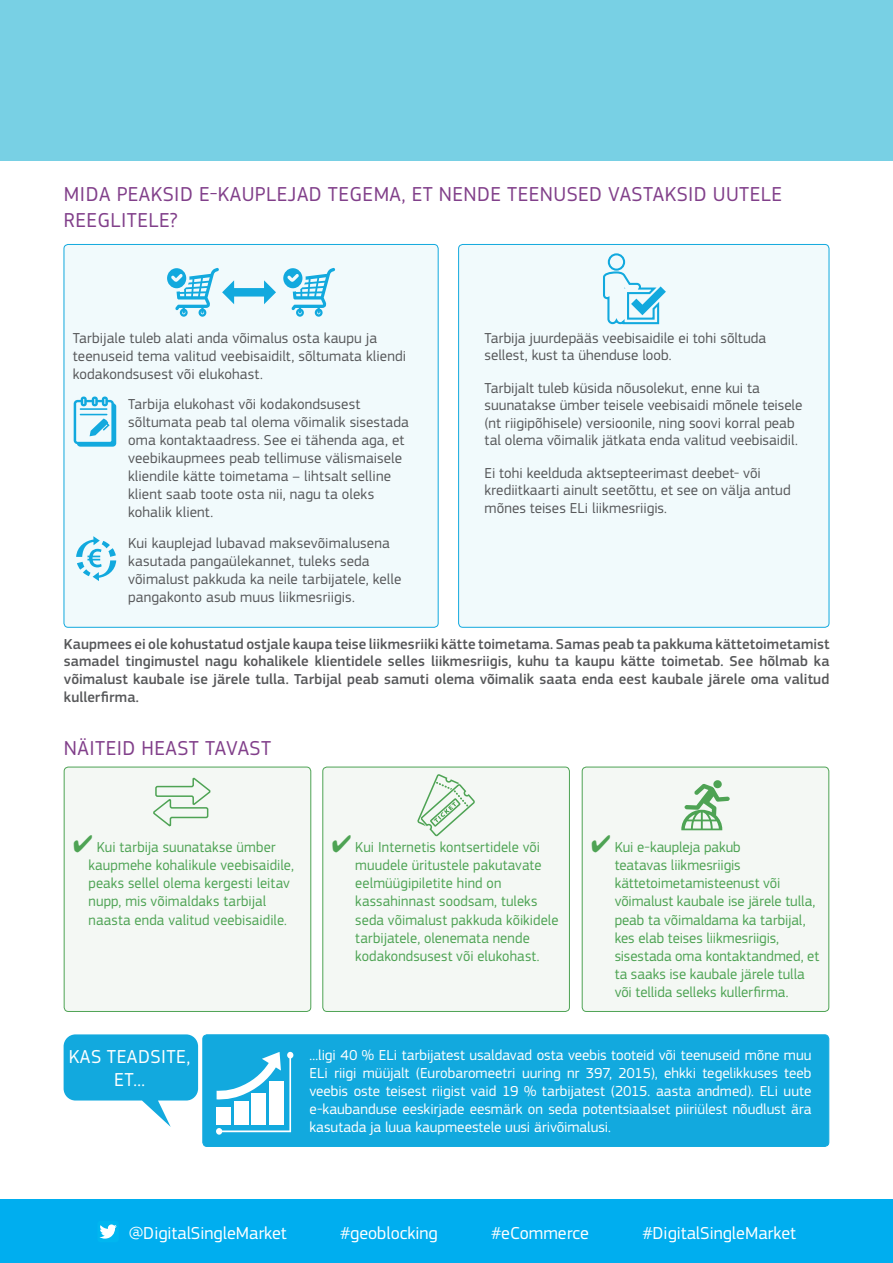
<style>
.page{position:relative;width:893px;height:1263px;background:#fff}
.page>*{position:absolute;margin:0;border:0;box-sizing:border-box;transform-origin:0 0}
.Sub_title{font:21px/25.2px "EC Square Sans Pro";letter-spacing:.02em;color:#813f8a}
.Sub_title-2{font:19.5px/23.4px "EC Square Sans Pro";letter-spacing:.02em;color:#fff;text-align:center}
.Sub_title-3{font:18px "EC Square Sans Pro";color:#fff}
.Text_Box{font:15px/18px "EC Square Sans Pro";letter-spacing:.005em;color:#4ea354}
.Text_Box-2{font:15px/18px "EC Square Sans Pro";letter-spacing:.01em;color:#57585a}
.body_text{font:15px/17.5px "EC Square Sans Pro";letter-spacing:.005em;color:#57585a}
.Text_Box-3{font:15px/18px "EC Square Sans Pro";color:#fff;text-align:justify}
.body_text-2{font:500 15px/17.5px "EC Square Sans Pro";letter-spacing:.005em;color:#57585a;text-align:justify}
</style>
<div class="page">
<div style="left:0;top:0;width:893px;height:160px;background:#78d0e4"></div>
<div style="left:64px;top:244px;width:374px;height:383px;background:#f1fafc;border-radius:4px"></div>
<div style="left:64px;top:244px;width:375px;height:384px;border:1px solid #12a9de;border-radius:4px"></div>
<div style="left:459px;top:244px;width:370px;height:383px;background:#f1fafc;border-radius:4px"></div>
<div style="left:458px;top:244px;width:371px;height:384px;border:1px solid #12a9de;border-radius:4px"></div>
<div style="left:64px;top:767px;width:247px;height:244px;background:#f4f8f4;border-radius:4px"></div>
<div style="left:64px;top:767px;width:247px;height:245px;border:1px solid #4ea354;border-radius:4px"></div>
<div style="left:323px;top:767px;width:246px;height:244px;background:#f4f8f4;border-radius:4px"></div>
<div style="left:322px;top:767px;width:248px;height:245px;border:1px solid #4ea354;border-radius:4px"></div>
<div style="left:582px;top:767px;width:247px;height:244px;background:#f4f8f4;border-radius:4px"></div>
<div style="left:582px;top:767px;width:247px;height:245px;border:1px solid #4ea354;border-radius:4px"></div>
<svg style="left:153px;top:778px;width:58px;height:48px"></svg>
<div style="left:608px;top:253px;width:17px;height:18px;border:2px solid #12a9de;border-radius:50%"></div>
<svg style="left:603px;top:270px;width:63px;height:54px"></svg>
<svg style="left:283px;top:268px;width:52px;height:49px"></svg>
<svg style="left:167px;top:268px;width:109px;height:49px"></svg>
<svg style="left:417px;top:774px;width:58px;height:62px"></svg>
<svg style="left:681px;top:780px;width:49px;height:50px"></svg>
<div style="left:203px;top:1035px;width:626px;height:111px;background:#12a9de;border-radius:4px"></div>
<div style="left:202px;top:1034px;width:627px;height:113px;border:1px solid #12a9de;border-radius:4px"></div>
<svg style="left:64px;top:1034px;width:134px;height:93px"></svg>
<svg style="left:74px;top:396px;width:42px;height:51px"></svg>
<svg style="left:76px;top:536px;width:40px;height:45px"></svg>
<svg style="left:216px;top:1052px;width:77px;height:83px"></svg>
<div style="left:0;top:1199px;width:893px;height:64px;background:#00aeef"></div>
<div style="left:97px;top:1221px;width:22px;height:21px;background:#00b6f0;border-radius:3px"></div>
<svg style="left:99px;top:1224px;width:18px;height:14px"></svg>
<div style="left:68px;top:1036px;width:124px;height:62px;background:#12a9de;border-radius:4px"></div>
<div style="left:67px;top:1036px;width:126px;height:62px;border:1px solid #12a9de;border-radius:4px"></div>
<p class="Sub_title" style="left:64px;top:182px;width:719px">MIDA PEAKSID E-KAUPLEJAD TEGEMA, ET NENDE TEENUSED VASTAKSID UUTELE<br>REEGLITELE?</p>
<p class="Text_Box-2" style="left:73px;top:329px;width:335px">Tarbijale tuleb alati anda võimalus osta kaupu ja teenuseid tema valitud veebisaidilt, sõltumata kliendi kodakondsusest või elukohast.</p>
<p class="Text_Box-2" style="left:128px;top:396px;width:282px">Tarbija elukohast või kodakondsusest sõltumata peab tal olema võimalik sisestada oma kontaktaadress. See ei tähenda aga, et veebikaupmees peab tellimuse välismaisele kliendile kätte toimetama – lihtsalt selline klient saab toote osta nii, nagu ta oleks kohalik klient.</p>
<p class="Text_Box-2" style="left:128px;top:534px;width:275px">Kui kauplejad lubavad maksevõimalusena kasutada pangaülekannet, tuleks seda võimalust pakkuda ka neile tarbijatele, kelle pangakonto asub muus liikmesriigis.</p>
<p class="body_text" style="left:484px;top:329px;width:283px">Tarbija juurdepääs veebisaidile ei tohi sõltuda sellest, kust ta ühenduse loob.</p>
<p class="body_text" style="left:484px;top:379px;width:319px">Tarbijalt tuleb küsida nõusolekut, enne kui ta suunatakse ümber teisele veebisaidi mõnele teisele (nt riigipõhisele) versioonile, ning soovi korral peab tal olema võimalik jätkata enda valitud veebisaidil.</p>
<p class="body_text" style="left:484px;top:464px;width:308px">Ei tohi keelduda aktsepteerimast deebet- või krediitkaarti ainult seetõttu, et see on välja antud mõnes teises ELi liikmesriigis.</p>
<p class="body_text-2" style="left:64px;top:635px;width:767px">Kaupmees ei ole kohustatud ostjale kaupa teise liikmesriiki kätte toimetama. Samas peab ta pakkuma kättetoimetamist samadel tingimustel nagu kohalikele klientidele selles liikmesriigis, kuhu ta kaupu kätte toimetab. See hõlmab ka võimalust kaubale ise järele tulla. Tarbijal peab samuti olema võimalik saata enda eest kaubale järele oma valitud kullerfirma.</p>
<p class="Sub_title" style="left:64px;top:735px;width:209px">NÄITEID HEAST TAVAST</p>
<p class="Text_Box" style="left:89px;top:839px;width:207px;text-indent:-16px">✔ Kui tarbija suunatakse ümber kaupmehe kohalikule veebisaidile, peaks sellel olema kergesti leitav nupp, mis võimaldaks tarbijal naasta enda valitud veebisaidile.</p>
<p class="Text_Box" style="left:355px;top:839px;width:205px;text-indent:-24px">✔ Kui Internetis kontsertidele või muudele üritustele pakutavate eelmüügipiletite hind on kassahinnast soodsam, tuleks seda võimalust pakkuda kõikidele tarbijatele, olenemata nende kodakondsusest või elukohast.</p>
<p class="Text_Box" style="left:615px;top:839px;width:206px;text-indent:-24px">✔ Kui e-kaupleja pakub<br>teatavas liikmesriigis kättetoimetamisteenust või võimalust kaubale ise järele tulla, peab ta võimaldama ka tarbijal, kes elab teises liikmesriigis, sisestada oma kontaktandmed, et ta saaks ise kaubale järele tulla või tellida selleks kullerfirma.</p>
<p class="Sub_title-2" style="left:69px;top:1045px;width:123px">KAS TEADSITE,<br>ET...</p>
<p class="Text_Box-3" style="left:309px;top:1046px;width:503px">...ligi 40 % ELi tarbijatest usaldavad osta veebis tooteid või teenuseid mõne muu ELi riigi müüjalt (Eurobaromeetri uuring nr 397, 2015), ehkki tegelikkuses teeb veebis oste teisest riigist vaid 19 % tarbijatest (2015. aasta andmed). ELi uute e-kaubanduse eeskirjade eesmärk on seda potentsiaalset piiriülest nõudlust ära kasutada ja luua kaupmeestele uusi ärivõimalusi.</p>
<p class="Sub_title-3" style="left:129px;top:1222px;width:160px">@DigitalSingleMarket</p>
<p class="Sub_title-3" style="left:340px;top:1222px;width:99px">#geoblocking</p>
<p class="Sub_title-3" style="left:491px;top:1222px;width:99px">#eCommerce</p>
<p class="Sub_title-3" style="left:642px;top:1222px;width:155px">#DigitalSingleMarket</p>
</div>
